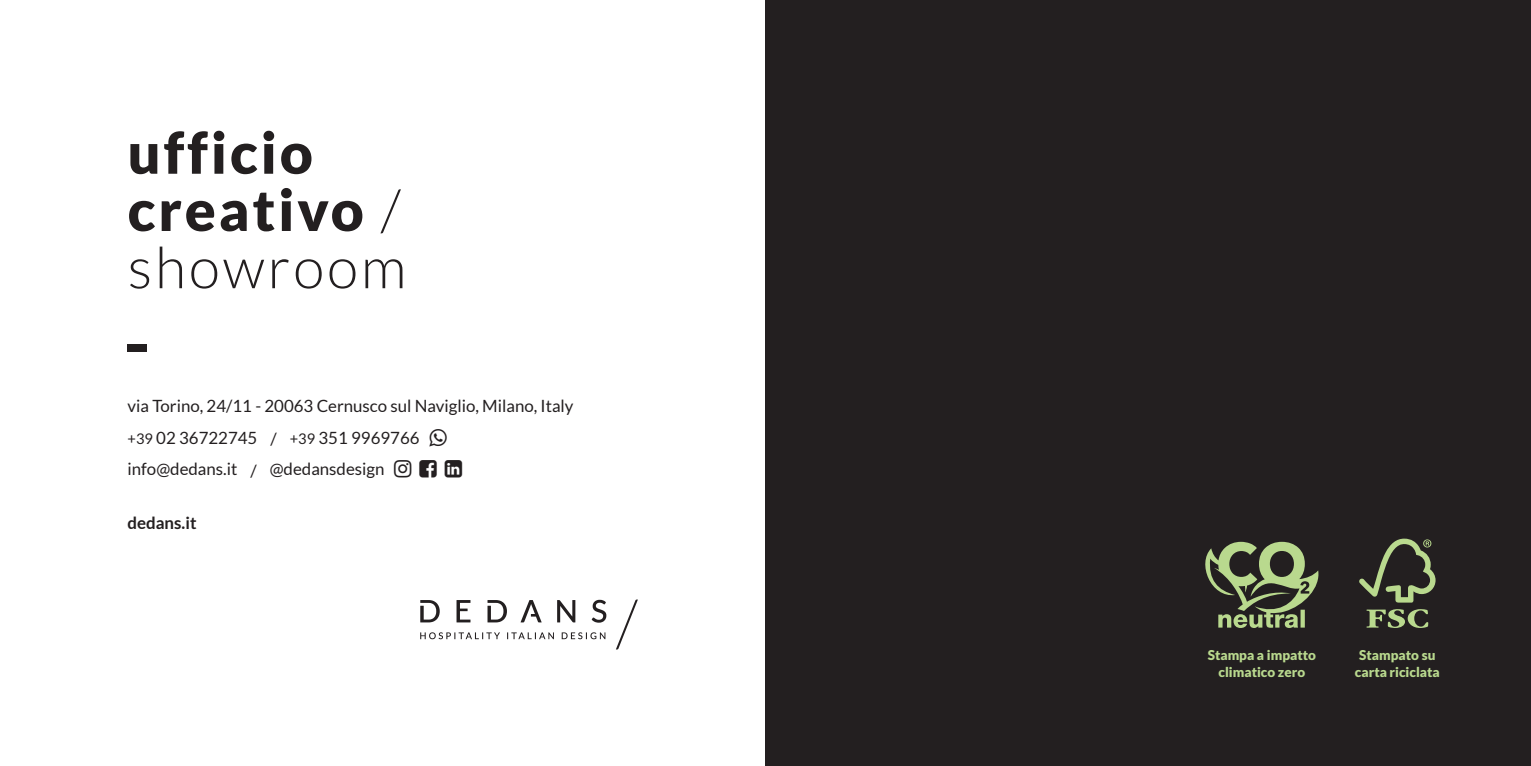
<style>
.page{position:relative;width:1531px;height:766px;background:#fff}
.page>*{position:absolute;margin:0;border:0;box-sizing:border-box;transform-origin:0 0}
.t1{font:900 57.15px/57.1px "Lato";letter-spacing:.05em;color:#231f20}
.t2{font:300 57.15px "Lato";letter-spacing:.05em;color:#231f20}
.t3{font:16.88px/31.5px "Lato";color:#231f20}
.t4{font:700 16.88px "Lato";color:#231f20}
.t5{font:900 13.5px/16.2px "Lato";color:#b9d98e;text-align:center}
.s1{font-weight:300}
.s2{font-size:14.62px}
</style>
<div class="page">
<div style="left:765px;top:0;width:766px;height:765px;background:#231f20"></div>
<div style="left:128px;top:343px;width:19px;height:8px;background:#231f20"></div>
<svg style="left:616px;top:599px;width:22px;height:50px"></svg>
<svg style="left:420px;top:599px;width:186px;height:23px"></svg>
<svg style="left:420px;top:632px;width:80px;height:7px"></svg>
<svg style="left:507px;top:632px;width:47px;height:7px"></svg>
<svg style="left:562px;top:632px;width:43px;height:7px"></svg>
<svg style="left:1366px;top:609px;width:62px;height:18px"></svg>
<svg style="left:1359px;top:538px;width:76px;height:64px"></svg>
<svg style="left:1205px;top:541px;width:114px;height:86px"></svg>
<p class="t1" style="left:128px;top:123px;width:275px">ufficio creativo <span class="s1">/</span></p>
<p class="t2" style="left:128px;top:237px;width:280px">showroom</p>
<p class="t3" style="left:128px;top:390px;width:447px">via Torino, 24/11 - 20063 Cernusco sul Naviglio, Milano, Italy</p>
<p class="t3" style="left:128px;top:421px;width:294px"><span class="s2">+39</span> 02 36722745 / <span class="s2">+39</span> 351 9969766 info@dedans.it / @dedansdesign</p>
<p class="t4" style="left:128px;top:513px;width:70px">dedans.it</p>
<p class="t5" style="left:1207px;top:647px;width:110px">Stampa a impatto climatico zero</p>
<p class="t5" style="left:1359px;top:647px;width:78px">Stampato su</p>
<p class="t5" style="left:1355px;top:663px;width:86px">carta riciclata</p>
</div>
